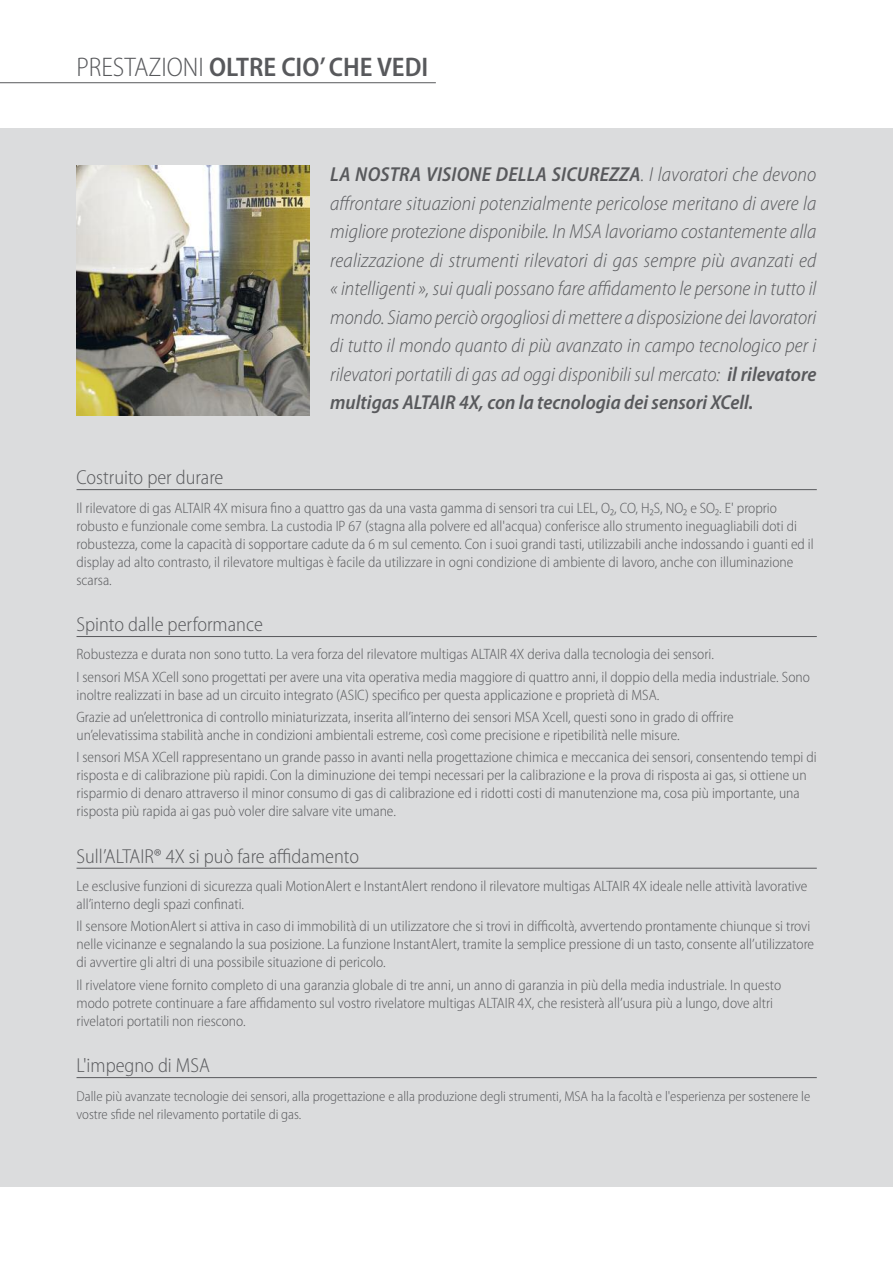
<style>
.page{position:relative;width:893px;height:1263px;background:#fff}
.page>*{position:absolute;margin:0;border:0;box-sizing:border-box;transform-origin:0 0}
.t1{font:600 semi-condensed 27px "Myriad Pro";color:#58595c}
.t2{font:italic 300 semi-condensed 20.25px/28.5px "Myriad Pro";color:#58595c;text-align:justify}
.t3{font:300 semi-condensed 20.25px "Myriad Pro";color:#58595c}
.t4{font:300 semi-condensed 15px/18px "Myriad Pro";color:#58595c}
.t5{font:300 semi-condensed 14.25px/18px "Myriad Pro";color:#58595c}
.s1{font-weight:300}
.s2{font-weight:600}
</style>
<div class="page">
<div style="left:0;top:128px;width:893px;height:1058px;background:#dbdcdd"></div>
<hr style="left:77px;top:489px;width:740px;height:1px;background:#58595c">
<hr style="left:77px;top:636px;width:740px;height:1px;background:#58595c">
<hr style="left:77px;top:868px;width:740px;height:1px;background:#58595c">
<hr style="left:77px;top:1077px;width:740px;height:1px;background:#58595c">
<hr style="left:0;top:82px;width:436px;height:1px;background:#58595c">
<img style="left:77px;top:166px;width:232px;height:250px">
<h1 class="t1" style="left:77px;top:52px;width:353px"><span class="s1">PRESTAZIONI</span> OLTRE CIO’CHE VEDI</h1>
<p class="t2" style="left:330px;top:161px;width:488px"><span class="s2">LA NOSTRA VISIONE DELLA SICUREZZA</span>. I lavoratori che devono affrontare situazioni potenzialmente pericolose meritano di avere la migliore protezione disponibile. In MSA lavoriamo costantemente alla realizzazione di strumenti rilevatori di gas sempre più avanzati ed « intelligenti », sui quali possano fare affidamento le persone in tutto il mondo. Siamo perciò orgogliosi dimettere a disposizione dei lavoratori di tutto il mondo quanto di più avanzato in campo tecnologico per i rilevatori portatili di gas ad oggi disponibili sul mercato: <span class="s2">il rilevatore multigas ALTAIR 4X, con la tecnologia dei sensori XCell.</span></p>
<h2 class="t3" style="left:77px;top:466px;width:148px">Costruito per durare</h2>
<p class="t4" style="left:77px;top:499px;width:739px">Il rilevatore di gas ALTAIR 4X misura fino a quattro gas da una vasta gamma di sensori tra cui LEL, O₂, CO, H₂S, NO₂ e SO₂. E' proprio robusto e funzionale come sembra. La custodia IP 67 (stagna alla polvere ed all'acqua) conferisce allo strumento ineguagliabili doti di robustezza, come la capacità di sopportare cadute da 6 m sul cemento. Con i suoi grandi tasti, utilizzabili anche indossando i guanti ed il display ad alto contrasto, il rilevatore multigas è facile da utilizzare in ogni condizione di ambiente di lavoro, anche con illuminazione scarsa.</p>
<h2 class="t3" style="left:77px;top:613px;width:188px">Spinto dalle performance</h2>
<p class="t4" style="left:77px;top:644px;width:735px;line-height:22.2px">Robustezza e durata non sono tutto. La vera forza del rilevatore multigas ALTAIR 4X deriva dalla tecnologia dei sensori.<br>I sensori MSA XCell sono progettati per avere una vita operativa media maggiore di quattro anni, il doppio della media industriale. Sono</p>
<p class="t4" style="left:77px;top:684px;width:659px;line-height:22.2px">inoltre realizzati in base ad un circuito integrato (ASIC) specifico per questa applicazione e proprietà di MSA.<br>Grazie ad un’elettronica di controllo miniaturizzata, inserita all’interno dei sensori MSA Xcell, questi sono in grado di offrire</p>
<p class="t4" style="left:77px;top:724px;width:742px;line-height:22.2px">un’elevatissima stabilità anche in condizioni ambientali estreme, così come precisione e ripetibilità nelle misure.<br>I sensori MSA XCell rappresentano un grande passo in avanti nella progettazione chimica e meccanica dei sensori, consentendo tempi di</p>
<p class="t4" style="left:77px;top:766px;width:732px">risposta e di calibrazione più rapidi. Con la diminuzione dei tempi necessari per la calibrazione e la prova di risposta ai gas, si ottiene un risparmio di denaro attraverso il minor consumo di gas di calibrazione ed i ridotti costi di manutenzione ma, cosa più importante, una risposta più rapida ai gas può voler dire salvare vite umane.</p>
<h2 class="t3" style="left:77px;top:845px;width:284px">Sull’ALTAIR® 4X si può fare affidamento</h2>
<p class="t4" style="left:77px;top:877px;width:732px">Le esclusive funzioni di sicurezza quali MotionAlert e InstantAlert rendono il rilevatore multigas ALTAIR 4X ideale nelle attività lavorative all’interno degli spazi confinati.</p>
<p class="t4" style="left:77px;top:918px;width:739px">Il sensore MotionAlert si attiva in caso di immobilità di un utilizzatore che si trovi in difficoltà, avvertendo prontamente chiunque si trovi nelle vicinanze e segnalando la sua posizione. La funzione InstantAlert, tramite la semplice pressione di un tasto, consente all’utilizzatore di avvertire gli altri di una possibile situazione di pericolo.</p>
<p class="t4" style="left:77px;top:976px;width:706px">Il rivelatore viene fornito completo di una garanzia globale di tre anni, un anno di garanzia in più della media industriale. In questo modo potrete continuare a fare affidamento sul vostro rivelatore multigas ALTAIR 4X, che resisterà all’usura più a lungo, dove altri rivelatori portatili non riescono.</p>
<h2 class="t3" style="left:77px;top:1054px;width:135px">L'impegno di MSA</h2>
<p class="t5" style="left:77px;top:1087px;width:735px">Dalle più avanzate tecnologie dei sensori, alla progettazione e alla produzione degli strumenti, MSA ha la facoltà e l'esperienza per sostenere le vostre sfide nel rilevamento portatile di gas.</p>
</div>
